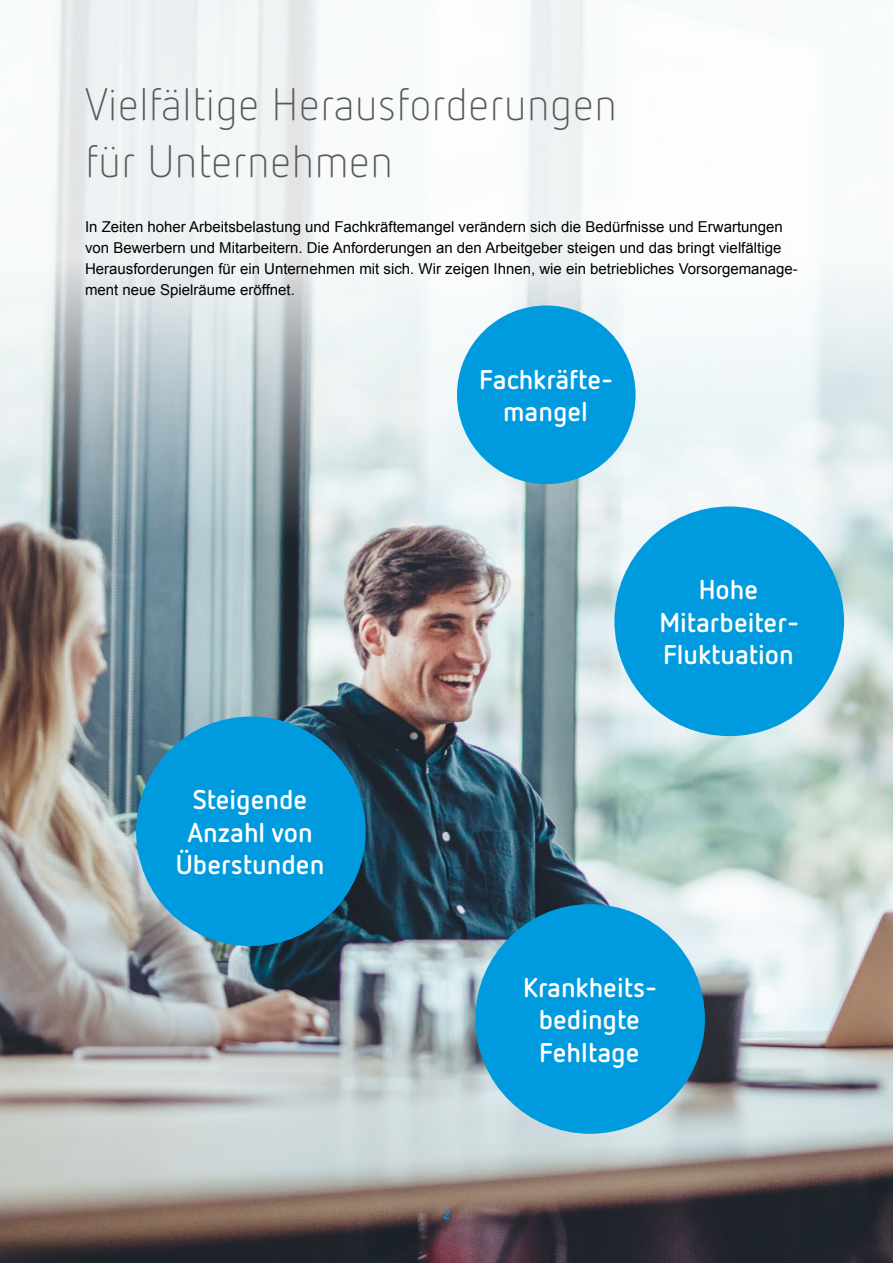
<style>
.page{position:relative;width:893px;height:1263px;background:#fff}
.page>*{position:absolute;margin:0;border:0;box-sizing:border-box;transform-origin:0 0}
.t1{font:300 45px/57px "Netto OT";color:#58595b}
.t2{font:700 27px/32.4px "Netto OT";color:#fff;text-align:center}
.t3{font:15px/21px "Arial";color:#000}
.t4{font:12px "Arial";color:#009bdf}
</style>
<div class="page">
<img style="left:0;top:609px;width:893px;height:654px">
<svg style="left:0;top:0;width:893px;height:609px"></svg>
<div style="left:457px;top:305px;width:179px;height:179px;background:#009bdf;border-radius:50%"></div>
<div style="left:136px;top:716px;width:230px;height:230px;background:#009bdf;border-radius:50%"></div>
<div style="left:475px;top:904px;width:230px;height:230px;background:#009bdf;border-radius:50%"></div>
<div style="left:614px;top:506px;width:230px;height:230px;background:#009bdf;border-radius:50%"></div>
<h1 class="t1" style="left:85px;top:75px;width:534px">Vielfältige Herausforderungen für Unternehmen</h1>
<p class="t3" style="left:85px;top:216px;width:714px">In Zeiten hoher Arbeitsbelastung und Fachkräftemangel verändern sich die Bedürfnisse und Erwartungen von Bewerbern und Mitarbeitern. Die Anforderungen an den Arbeitgeber steigen und das bringt vielfältige Herausforderungen für ein Unternehmen mit sich. Wir zeigen Ihnen, wie ein betriebliches Vorsorgemanage&shy;ment neue Spielräume eröffnet.</p>
<h2 class="t2" style="left:176px;top:783px;width:150px">Steigende<br>Anzahl von<br>Überstunden</h2>
<h2 class="t2" style="left:479px;top:363px;width:135px">Fachkräfte&shy;mangel</h2>
<h2 class="t2" style="left:659px;top:573px;width:141px">Hohe<br>Mitarbeiter-<br>Fluktuation</h2>
<p class="t4" style="left:443px;top:1208px;width:8px">2</p>
<h2 class="t2" style="left:523px;top:971px;width:136px">Krankheits&shy;bedingte<br>Fehltage</h2>
</div>
